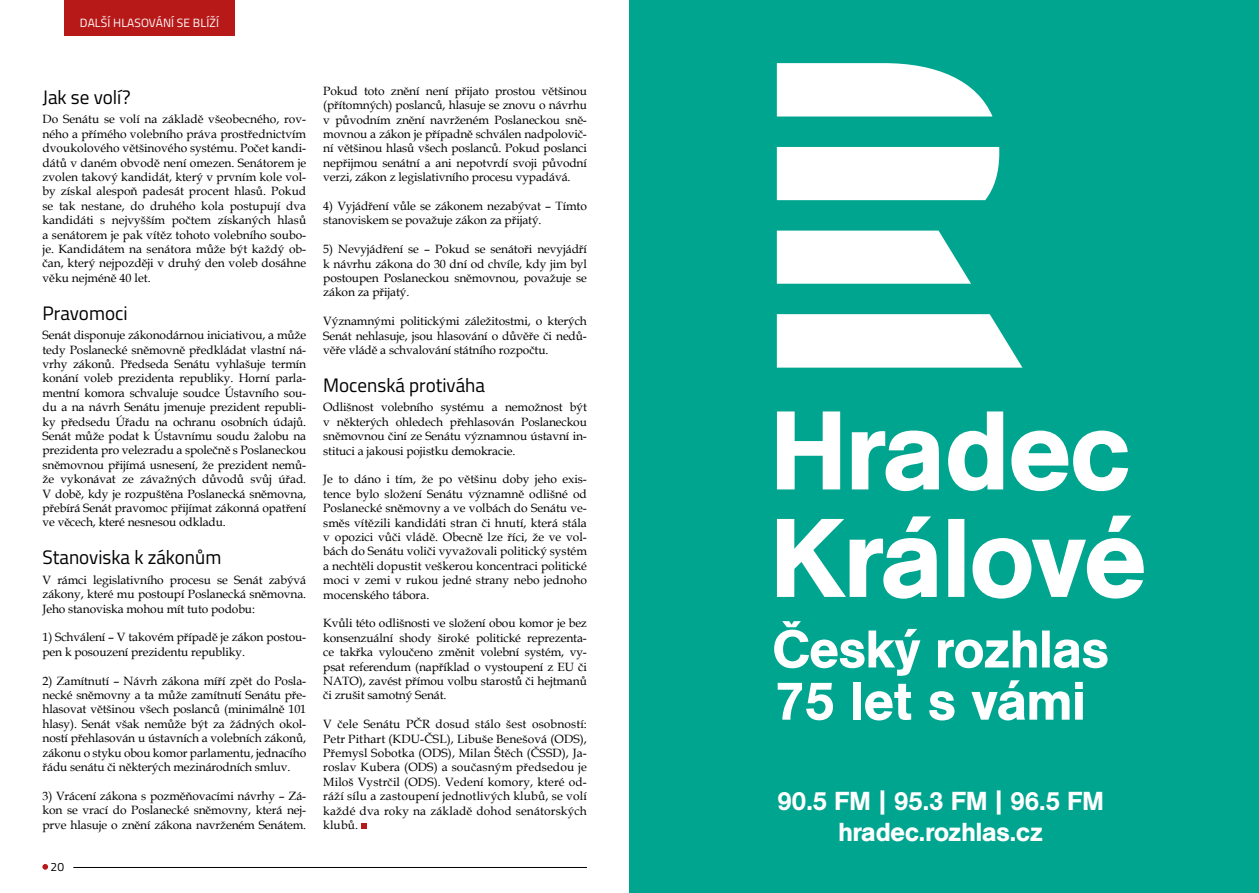
<style>
.page{position:relative;width:1259px;height:893px;background:#fff}
.page>*{position:absolute;margin:0;border:0;box-sizing:border-box;transform-origin:0 0}
.t1{font:500 53.55px "AG Book Pro";color:#fff}
.t2{font:500 25.8px/30.9px "AG Book Pro";color:#fff;text-align:center}
.t3{font:19.5px "Titillium Web";color:#000}
.t4{font:12px/14.4px "Book Antiqua";letter-spacing:-.01em;color:#000;text-align:justify}
.t5{font:12px "Titillium Web";letter-spacing:.01em;color:#fff}
.t6{font:12px "Titillium Web";color:#000}
</style>
<div class="page">
<svg style="left:43px;top:864px;width:5px;height:5px"></svg>
<hr style="left:73px;top:867px;width:514px;height:1px;background:#000">
<div style="left:64px;top:0;width:170px;height:35px;background:#b71918"></div>
<svg style="left:361px;top:823px;width:5px;height:5px"></svg>
<div style="left:629px;top:0;width:630px;height:893px;background:#00a590"></div>
<svg style="left:777px;top:63px;width:245px;height:305px;fill:#fff"></svg>
<svg style="left:774px;top:621px;width:333px;height:55px"></svg>
<svg style="left:777px;top:411px;width:351px;height:80px"></svg>
<svg style="left:777px;top:516px;width:366px;height:83px"></svg>
<p class="t5" style="left:80px;top:14px;width:140px">DALŠÍ HLASOVÁNÍ SE BLÍŽÍ</p>
<h3 class="t3" style="left:43px;top:83px;width:90px">Jak se volí?</h3>
<p class="t4" style="left:43px;top:112px;width:265px">Do Senátu se volí na základě všeobecného, rov&shy;ného a přímého volebního práva prostřednictvím dvoukolového většinového systému. Počet kandi&shy;dátů v daném obvodě není omezen. Senátorem je zvolen takový kandidát, který v prvním kole vol&shy;by získal alespoň padesát procent hlasů. Pokud se tak nestane, do druhého kola postupují dva kandidáti s nejvyšším počtem získaných hlasů a senátorem je pak vítěz tohoto volebního soubo&shy;je. Kandidátem na senátora může být každý ob&shy;čan, který nejpozději v druhý den voleb dosáhne věku nejméně 40 let.</p>
<h3 class="t3" style="left:43px;top:299px;width:87px">Pravomoci</h3>
<p class="t4" style="left:43px;top:328px;width:265px">Senát disponuje zákonodárnou iniciativou, a může tedy Poslanecké sněmovně předkládat vlastní ná&shy;vrhy zákonů. Předseda Senátu vyhlašuje termín konání voleb prezidenta republiky. Horní parla&shy;mentní komora schvaluje soudce Ústavního sou&shy;du a na návrh Senátu jmenuje prezident republi&shy;ky předsedu Úřadu na ochranu osobních údajů.<br>Senát může podat k Ústavnímu soudu žalobu na prezidenta pro velezradu a společně s Poslaneckou sněmovnou přijímá usnesení, že prezident nemů&shy;že vykonávat ze závažných důvodů svůj úřad.<br>V době, kdy je rozpuštěna Poslanecká sněmovna, přebírá Senát pravomoc přijímat zákonná opatření ve věcech, které nesnesou odkladu.</p>
<h3 class="t3" style="left:43px;top:543px;width:180px">Stanoviska k zákonům</h3>
<p class="t4" style="left:43px;top:572px;width:265px">V rámci legislativního procesu se Senát zabývá zákony, které mu postoupí Poslanecká sněmovna.<br>Jeho stanoviska mohou mít tuto podobu:</p>
<p class="t4" style="left:43px;top:630px;width:265px">1) Schválení – V takovém případě je zákon postou&shy;pen k posouzení prezidentu republiky.</p>
<p class="t4" style="left:43px;top:673px;width:265px">2) Zamítnutí – Návrh zákona míří zpět do Posla&shy;necké sněmovny a ta může zamítnutí Senátu pře&shy;hlasovat většinou všech poslanců (minimálně 101 hlasy). Senát však nemůže být za žádných okol&shy;ností přehlasován u ústavních a volebních zákonů, zákonu o styku obou komor parlamentu, jednacího řádu senátu či některých mezinárodních smluv.</p>
<p class="t4" style="left:43px;top:788px;width:265px">3) Vrácení zákona s pozměňovacími návrhy – Zá&shy;kon se vrací do Poslanecké sněmovny, která nej&shy;prve hlasuje o znění zákona navrženém Senátem.</p>
<p class="t6" style="left:51px;top:858px;width:15px">20</p>
<p class="t4" style="left:323px;top:83px;width:265px">Pokud toto znění není přijato prostou většinou (přítomných) poslanců, hlasuje se znovu o návrhu v původním znění navrženém Poslaneckou sně&shy;movnou a zákon je případně schválen nadpolovič&shy;ní většinou hlasů všech poslanců. Pokud poslanci nepřijmou senátní a ani nepotvrdí svoji původní verzi, zákon z legislativního procesu vypadává.</p>
<p class="t4" style="left:323px;top:198px;width:265px">4) Vyjádření vůle se zákonem nezabývat – Tímto stanoviskem se považuje zákon za přijatý.</p>
<p class="t4" style="left:323px;top:242px;width:265px">5) Nevyjádření se – Pokud se senátoři nevyjádří k návrhu zákona do 30 dní od chvíle, kdy jim byl postoupen Poslaneckou sněmovnou, považuje se zákon za přijatý.</p>
<p class="t4" style="left:323px;top:314px;width:265px">Významnými politickými záležitostmi, o kterých Senát nehlasuje, jsou hlasování o důvěře či nedů&shy;věře vládě a schvalování státního rozpočtu.</p>
<h3 class="t3" style="left:323px;top:371px;width:163px">Mocenská protiváha</h3>
<p class="t4" style="left:323px;top:400px;width:265px">Odlišnost volebního systému a nemožnost být v některých ohledech přehlasován Poslaneckou sněmovnou činí ze Senátu významnou ústavní in&shy;stituci a jakousi pojistku demokracie.</p>
<p class="t4" style="left:323px;top:472px;width:265px">Je to dáno i tím, že po většinu doby jeho exis&shy;tence bylo složení Senátu významně odlišné od Poslanecké sněmovny a ve volbách do Senátu ve&shy;směs vítězili kandidáti stran či hnutí, která stála v opozici vůči vládě. Obecně lze říci, že ve vol&shy;bách do Senátu voliči vyvažovali politický systém a nechtěli dopustit veškerou koncentraci politické moci v zemi v rukou jedné strany nebo jednoho mocenského tábora.</p>
<p class="t4" style="left:323px;top:616px;width:265px">Kvůli této odlišnosti ve složení obou komor je bez konsenzuální shody široké politické reprezenta&shy;ce takřka vyloučeno změnit volební systém, vy&shy;psat referendum (například o vystoupení z EU či NATO), zavést přímou volbu starostů či hejtmanů či zrušit samotný Senát.</p>
<p class="t4" style="left:323px;top:717px;width:265px">V čele Senátu PČR dosud stálo šest osobností:<br>Petr Pithart (KDU-ČSL), Libuše Benešová (ODS), Přemysl Sobotka (ODS), Milan Štěch (ČSSD), Ja&shy;roslav Kubera (ODS) a současným předsedou je Miloš Vystrčil (ODS). Vedení komory, které od&shy;ráží sílu a zastoupení jednotlivých klubů, se volí každé dva roky na základě dohod senátorských klubů.</p>
<h1 class="t1" style="left:775px;top:666px;width:312px">75 let s vámi</h1>
<h2 class="t2" style="left:777px;top:785px;width:328px">90.5 FM | 95.3 FM | 96.5 FM hradec.rozhlas.cz</h2>
</div>
